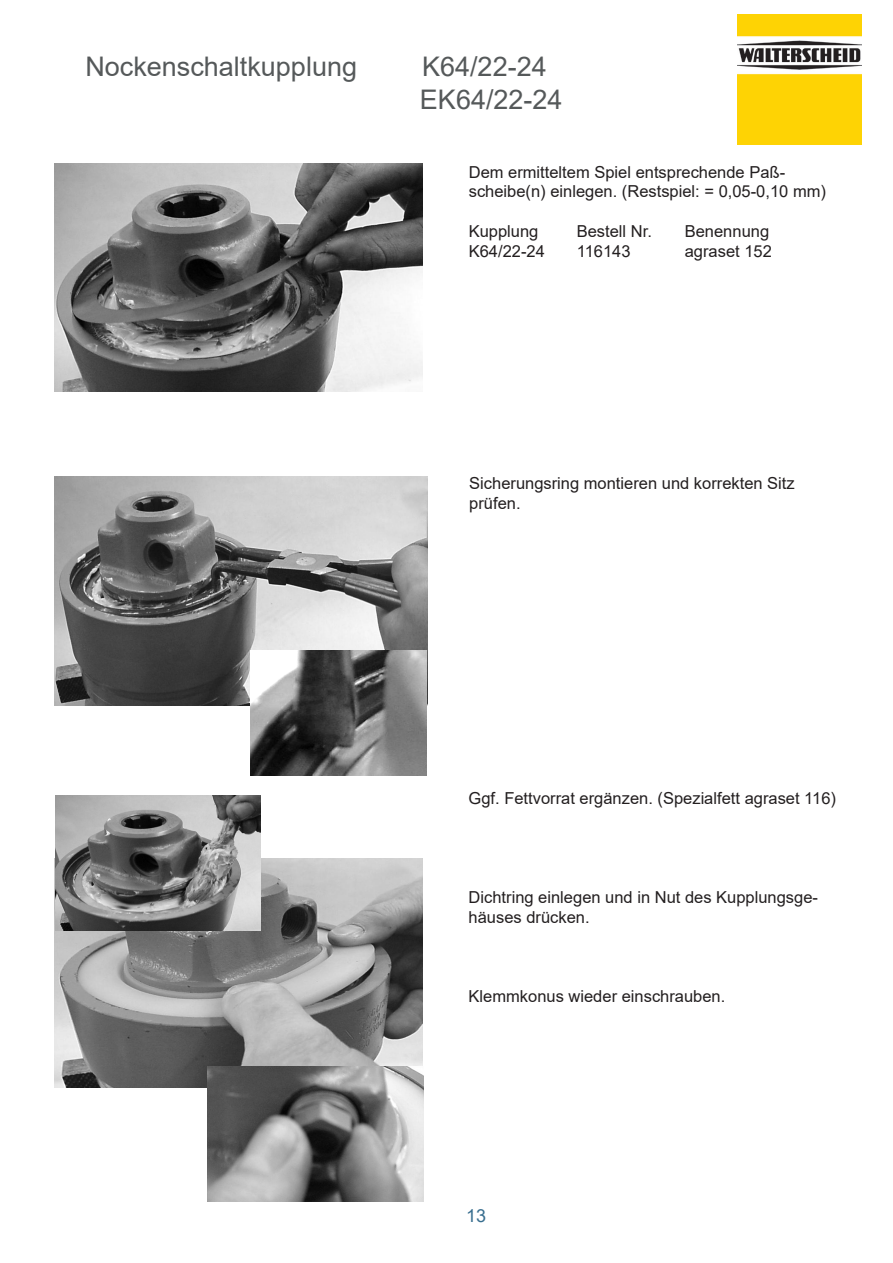
<style>
.page{position:relative;width:893px;height:1263px;background:#fff}
.page>*{position:absolute;margin:0;border:0;box-sizing:border-box;transform-origin:0 0}
.t1{font:27px/32.4px "Arial";color:#55595a}
.t2{font:18px "Arial";color:#386e8f}
.t3{font:16.5px/19.8px "Arial";color:#231f20}
</style>
<div class="page">
<img style="left:737px;top:14px;width:124px;height:131px">
<img style="left:54px;top:163px;width:368px;height:229px">
<img style="left:55px;top:477px;width:372px;height:228px">
<img style="left:251px;top:650px;width:176px;height:126px">
<img style="left:55px;top:859px;width:368px;height:228px">
<img style="left:55px;top:796px;width:206px;height:135px">
<img style="left:207px;top:1066px;width:217px;height:135px">
<h1 class="t1" style="left:85px;top:50px;width:273px">Nockenschaltkupplung</h1>
<h1 class="t1" style="left:420px;top:50px;width:144px">K64/22-24<br>EK64/22-24</h1>
<p class="t3" style="left:469px;top:162px;width:359px">Dem ermitteltem Spiel entsprechende Paß&shy;scheibe(n) einlegen. (Restspiel: = 0,05-0,10 mm)</p>
<p class="t3" style="left:469px;top:221px;width:71px">Kupplung</p>
<p class="t3" style="left:577px;top:221px;width:77px">Bestell Nr.</p>
<p class="t3" style="left:685px;top:221px;width:86px">Benennung</p>
<p class="t3" style="left:469px;top:241px;width:78px">K64/22-24</p>
<p class="t3" style="left:577px;top:241px;width:55px">116143</p>
<p class="t3" style="left:685px;top:241px;width:89px">agraset 152</p>
<p class="t3" style="left:469px;top:473px;width:327px">Sicherungsring montieren und korrekten Sitz prüfen.</p>
<p class="t3" style="left:469px;top:788px;width:369px">Ggf. Fettvorrat ergänzen. (Spezialfett agraset 116)</p>
<p class="t3" style="left:469px;top:887px;width:351px">Dichtring einlegen und in Nut des Kupplungsge&shy;häuses drücken.</p>
<p class="t3" style="left:469px;top:986px;width:258px">Klemmkonus wieder einschrauben.</p>
<p class="t2" style="left:466px;top:1203px;width:22px">13</p>
</div>
